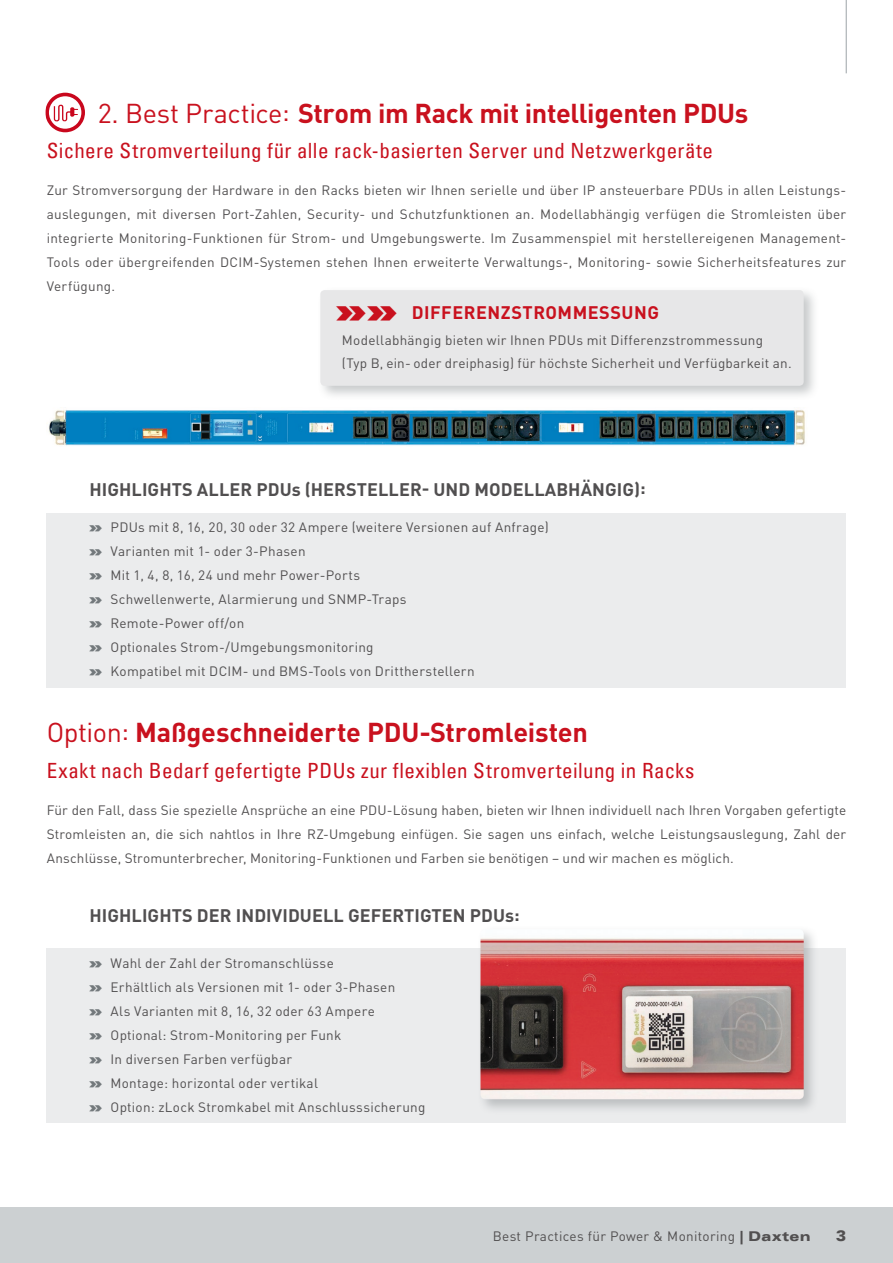
<style>
.page{position:relative;width:893px;height:1263px;background:#fff}
.page>*{position:absolute;margin:0;border:0;box-sizing:border-box;transform-origin:0 0}
.t1{font:700 27px "DIN Pro";letter-spacing:-.01em;color:#c9111e}
.t2{font:condensed 21px "Univers LT";letter-spacing:.02em;color:#c9111e}
.t3{font:700 18px "DIN Pro";letter-spacing:.005em;color:#514f50}
.t4{font:700 18px "DIN Pro";letter-spacing:.03em;color:#c9111e}
.t5{font:900 15px "Univers LT";color:#514f50}
.t6{font:13.5px/24px "DIN Pro";letter-spacing:.02em;color:#514f50}
.s1{font-weight:400}
.s2{font-family:"Univers LT";font-weight:900;font-stretch:expanded;font-size:31.5px}
.s3{font-family:"Univers LT";font-weight:900;font-stretch:expanded;color:#73797c}
.s4{font-family:"Univers LT";font-weight:900}
.s5{font-family:"Univers LT";font-weight:900;font-stretch:expanded}
</style>
<div class="page">
<div style="left:47px;top:513px;width:799px;height:174px;background:#ebeced"></div>
<div style="left:47px;top:948px;width:799px;height:174px;background:#ebeced"></div>
<div style="left:0;top:1208px;width:893px;height:55px;background:#ccd0d2"></div>
<hr style="left:846px;top:0;width:1px;height:73px;background:#9da4a7">
<svg style="left:45px;top:93px;width:40px;height:39px"></svg>
<div style="left:317px;top:287px;width:502px;height:114px;background:#73797c;opacity:.4"></div>
<div style="left:320px;top:290px;width:484px;height:96px;background:#e7e7e8;border-radius:4px"></div>
<div style="left:477px;top:926px;width:342px;height:189px;background:#73797c;opacity:.4"></div>
<img style="left:480px;top:929px;width:324px;height:170px">
<img style="left:48px;top:410px;width:757px;height:36px">
<h1 class="t1" style="left:98px;top:90px;width:652px"><span class="s1">2. Best Practice:</span> Strom im Rack mit intelligenten PDUs</h1>
<h2 class="t2" style="left:47px;top:138px;width:668px">Sichere Stromverteilung für alle rack-basierten Server und Netzwerkgeräte</h2>
<p class="t6" style="left:47px;top:177px;width:801px;text-align:justify">Zur Stromversorgung der Hardware in den Racks bieten wir Ihnen serielle und über IP ansteuerbare PDUs in allen Leistungs&shy;auslegungen, mit diversen Port-Zahlen, Security- und Schutzfunktionen an. Modellabhängig verfügen die Stromleisten über integrierte Monitoring-Funktionen für Strom- und Umgebungswerte. Im Zusammenspiel mit herstellereigenen Management-Tools oder übergreifenden DCIM-Systemen stehen Ihnen erweiterte Verwaltungs-, Monitoring- sowie Sicherheitsfeatures zur Verfügung.</p>
<h3 class="t4" style="left:336px;top:298px;width:325px"><span class="s2">»»</span> DIFFERENZSTROMMESSUNG</h3>
<p class="t6" style="left:342px;top:328px;width:451px;line-height:22.5px">Modellabhängig bieten wir Ihnen PDUs mit Differenzstrommessung (Typ B, ein- oder dreiphasig) für höchste Sicherheit und Verfügbarkeit an.</p>
<h3 class="t3" style="left:89px;top:474px;width:558px">HIGHLIGHTS ALLER PDUs (HERSTELLER- UND MODELLABHÄNGIG):</h3>
<p class="t6" style="left:89px;top:514px;width:461px"><span class="s3">»</span> PDUs mit 8, 16, 20, 30 oder 32 Ampere (weitere Versionen auf Anfrage) <span class="s3">»</span> Varianten mit 1- oder 3-Phasen<br><span class="s3">»</span> Mit 1, 4, 8, 16, 24 und mehr Power-Ports<br><span class="s3">»</span> Schwellenwerte, Alarmierung und SNMP-Traps<br><span class="s3">»</span> Remote-Power off/on<br><span class="s3">»</span> Optionales Strom-/Umgebungsmonitoring<br><span class="s3">»</span> Kompatibel mit DCIM- und BMS-Tools von Drittherstellern</p>
<h1 class="t1" style="left:47px;top:710px;width:543px"><span class="s1">Option:</span> Maßgeschneiderte PDU-Stromleisten</h1>
<h2 class="t2" style="left:47px;top:757px;width:649px">Exakt nach Bedarf gefertigte PDUs zur flexiblen Stromverteilung in Racks</h2>
<p class="t6" style="left:47px;top:796px;width:801px;text-align:justify">Für den Fall, dass Sie spezielle Ansprüche an eine PDU-Lösung haben, bieten wir Ihnen individuell nach Ihren Vorgaben gefertigte Stromleisten an, die sich nahtlos in Ihre RZ-Umgebung einfügen. Sie sagen uns einfach, welche Leistungsauslegung, Zahl der Anschlüsse, Stromunterbrecher, Monitoring-Funktionen und Farben sie benötigen – und wir machen es möglich.</p>
<h3 class="t3" style="left:89px;top:901px;width:432px">HIGHLIGHTS DER INDIVIDUELL GEFERTIGTEN PDUs:</h3>
<p class="t6" style="left:89px;top:949px;width:338px"><span class="s3">»</span> Wahl der Zahl der Stromanschlüsse<br><span class="s3">»</span> Erhältlich als Versionen mit 1- oder 3-Phasen<br><span class="s3">»</span> Als Varianten mit 8, 16, 32 oder 63 Ampere<br><span class="s3">»</span> Optional: Strom-Monitoring per Funk<br><span class="s3">»</span> In diversen Farben verfügbar<br><span class="s3">»</span> Montage: horizontal oder vertikal<br><span class="s3">»</span> Option: zLock Stromkabel mit Anschlusssicherung</p>
<p class="t6" style="left:493px;top:1222px;width:319px">Best Practices für Power &amp; Monitoring <span class="s4">|</span> <span class="s5">Daxten</span></p>
<p class="t5" style="left:836px;top:1226px;width:12px">3</p>
</div>
